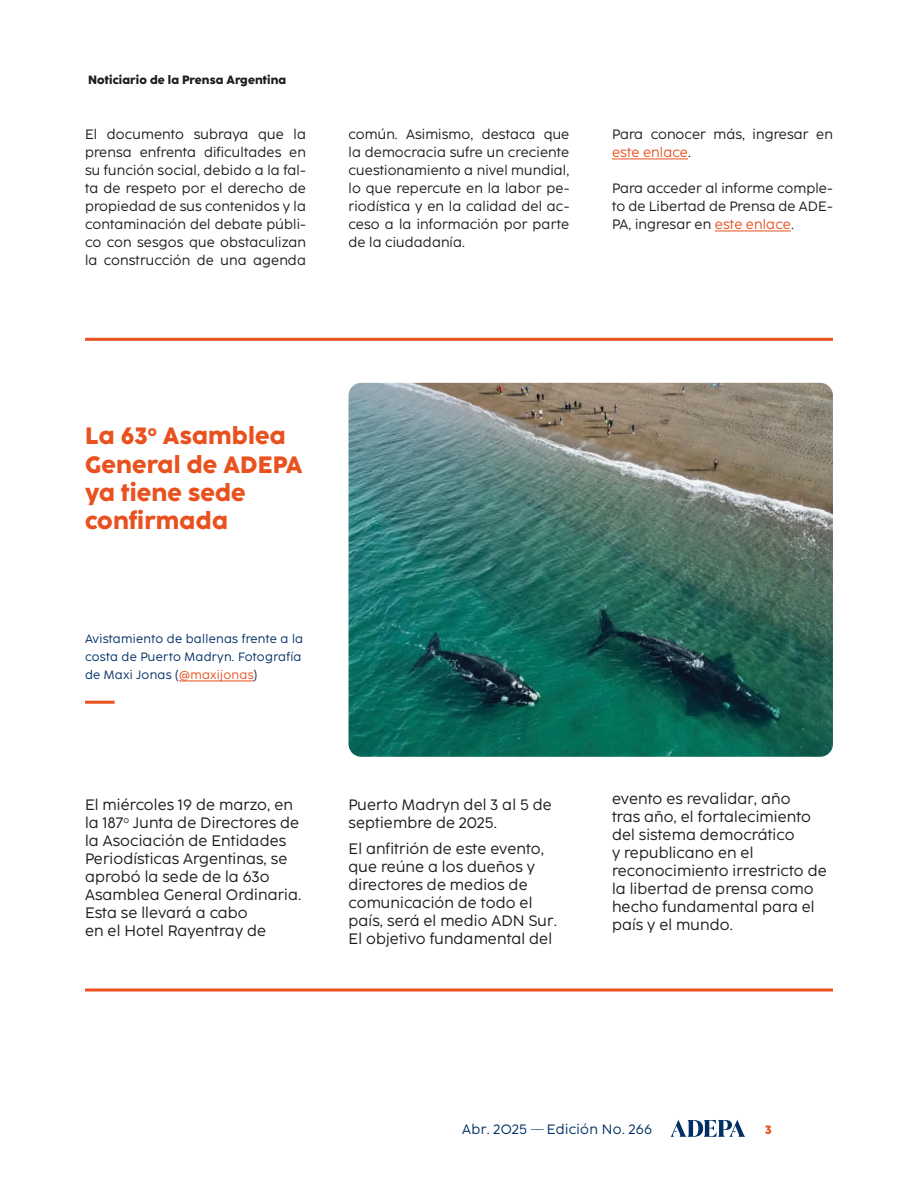
<style>
.page{position:relative;width:918px;height:1191px;background:#fff}
.page>*{position:absolute;margin:0;border:0;box-sizing:border-box;transform-origin:0 0}
.t1{font:800 23.55px/28.2px "Coco Sharp L";letter-spacing:.01em;color:#e9511f}
.t2{font:15px/18px "Coco Sharp L";letter-spacing:.01em;color:#1d1d1b}
.t3{font:13.5px/18px "Coco Sharp L";letter-spacing:.01em;color:#1d1d1b;text-align:justify}
.t4{font:13.5px "Coco Sharp L";letter-spacing:.025em;color:#003063}
.t5{font:12px/18px "Coco Sharp L";letter-spacing:.025em;color:#003063}
.t6{font:800 12px "Coco Sharp";letter-spacing:.01em;color:#1d1d1b}
.t7{font:800 12px "Coco Sharp";color:#e9511f}
.s1{color:#e9511f}
</style>
<div class="page">
<svg style="left:671px;top:1119px;width:74px;height:17px"></svg>
<hr style="left:612px;top:159px;width:76px;height:1px;background:#e9511f">
<hr style="left:715px;top:231px;width:76px;height:1px;background:#e9511f">
<hr style="left:85px;top:700px;width:30px;height:3px;background:#e9511f">
<hr style="left:179px;top:680px;width:75px;height:1px;background:#e9511f">
<img style="left:349px;top:383px;width:484px;height:373px">
<hr style="left:85px;top:988px;width:748px;height:3px;background:#e9511f">
<hr style="left:85px;top:338px;width:748px;height:3px;background:#e9511f">
<p class="t6" style="left:88px;top:71px;width:200px">Noticiario de la Prensa Argentina</p>
<p class="t3" style="left:85px;top:126px;width:222px">El documento subraya que la prensa enfrenta dificultades en su función social, debido a la fal&shy;ta de respeto por el derecho de propiedad de sus contenidos y la contaminación del debate públi&shy;co con sesgos que obstaculizan la construcción de una agenda</p>
<p class="t3" style="left:349px;top:126px;width:222px">común. Asimismo, destaca que la democracia sufre un creciente cuestionamiento a nivel mundial, lo que repercute en la labor pe&shy;riodística y en la calidad del ac&shy;ceso a la información por parte de la ciudadanía.</p>
<p class="t3" style="left:612px;top:126px;width:222px">Para conocer más, ingresar en <span class="s1">este enlace</span>.</p>
<p class="t3" style="left:612px;top:180px;width:222px">Para acceder al informe comple&shy;to de Libertad de Prensa de ADE-PA, ingresar en <span class="s1">este enlace</span>.</p>
<p class="t1" style="left:85px;top:422px;width:219px">La 63<sup>º</sup> Asamblea<br>General de ADEPA ya tiene sede confirmada</p>
<p class="t5" style="left:85px;top:630px;width:220px">Avistamiento de ballenas frente a la costa de Puerto Madryn. Fotografía de Maxi Jonas (<span class="s1">@maxijonas</span>)</p>
<p class="t2" style="left:85px;top:795px;width:218px">El miércoles 19 de marzo, en la 187<sup>º</sup> Junta de Directores de la Asociación de Entidades<br>Periodísticas Argentinas, se aprobó la sede de la 63º<br>Asamblea General Ordinaria.<br>Esta se llevará a cabo<br>en el Hotel Rayentray de</p>
<p class="t2" style="left:349px;top:795px;width:205px">Puerto Madryn del 3 al 5 de septiembre de 2025.</p>
<p class="t2" style="left:349px;top:840px;width:210px">El anfitrión de este evento, que reúne a los dueños y directores de medios de comunicación de todo el país, será el medio ADN Sur.<br>El objetivo fundamental del</p>
<p class="t2" style="left:612px;top:789px;width:216px">evento es revalidar, año<br>tras año, el fortalecimiento del sistema democrático<br>y republicano en el reconocimiento irrestricto de la libertad de prensa como hecho fundamental para el país y el mundo.</p>
<p class="t4" style="left:462px;top:1120px;width:192px">Abr. 2O25 __ Edición Nº. 266</p>
<p class="t7" style="left:765px;top:1121px;width:8px">3</p>
</div>
